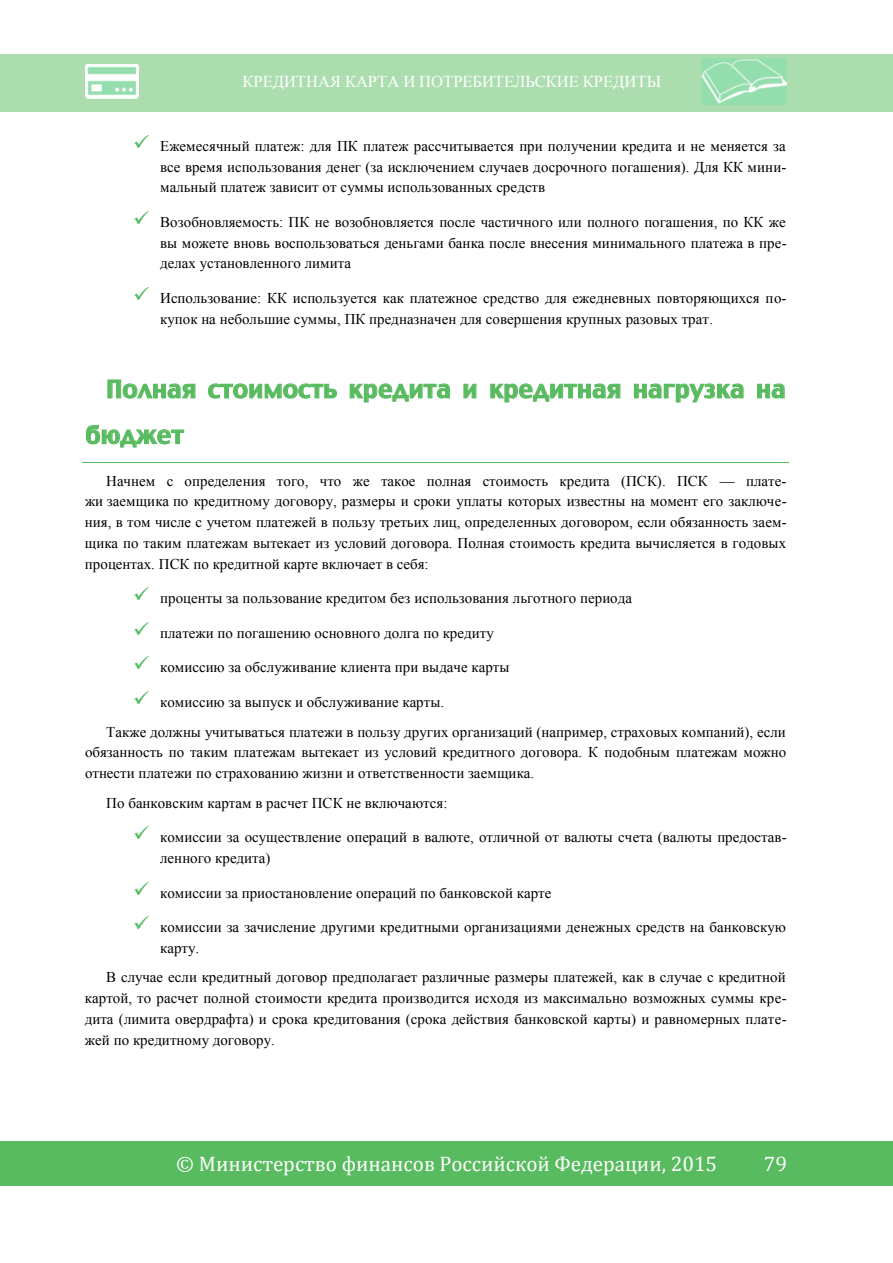
<style>
.page{position:relative;width:893px;height:1263px;background:#fff}
.page>*{position:absolute;margin:0;border:0;box-sizing:border-box;transform-origin:0 0}
.t1{font:24px/45.8px "Charcoal CY";color:#59bb5f}
.t2{font:21px "Cambria";color:#fff}
.t3{font:16.5px "Times New Roman";color:#fff}
.t4{font:15px/20.7px "Times New Roman";color:#000}
.s1{color:#55bb65}
.s2{font-style:inherit}
</style>
<div class="page">
<div style="left:0;top:54px;width:223px;height:58px;background:#acddae"></div>
<div style="left:223px;top:54px;width:458px;height:58px;background:#acddae"></div>
<div style="left:685px;top:58px;width:208px;height:49px;background:#acddae"></div>
<hr style="left:681px;top:54px;width:212px;height:4px;background:#acddae">
<div style="left:681px;top:107px;width:212px;height:5px;background:#acddae"></div>
<div style="left:0;top:1142px;width:893px;height:44px;background:#59bb5f"></div>
<img style="left:85px;top:64px;width:54px;height:34px">
<img style="left:702px;top:59px;width:84px;height:45px">
<svg style="left:107px;top:379px;width:89px;height:20px"></svg>
<svg style="left:208px;top:383px;width:129px;height:16px"></svg>
<svg style="left:350px;top:383px;width:100px;height:20px"></svg>
<svg style="left:463px;top:384px;width:14px;height:15px"></svg>
<svg style="left:490px;top:383px;width:131px;height:20px"></svg>
<svg style="left:634px;top:383px;width:110px;height:20px"></svg>
<svg style="left:757px;top:383px;width:28px;height:16px"></svg>
<svg style="left:86px;top:425px;width:98px;height:23px"></svg>
<hr style="left:83px;top:462px;width:706px;height:1px;background:#55bb65">
<p class="t3" style="left:242px;top:70px;width:420px">КРЕДИТНАЯ КАРТА И ПОТРЕБИТЕЛЬСКИЕ КРЕДИТЫ</p>
<p class="t4" style="left:160px;top:136px;width:628px;text-align:justify;text-indent:-27px"><span class="s1">✓</span> Ежемесячный платеж: для ПК платеж рассчитывается при получении кредита и не меняется за все время использования денег (за исключением случаев досрочного погашения). Для КК мини&shy;мальный платеж зависит от суммы использованных средств</p>
<p class="t4" style="left:160px;top:211px;width:628px;text-align:justify;text-indent:-27px"><span class="s1">✓</span> Возобновляемость: ПК не возобновляется после частичного или полного погашения, по КК же вы можете вновь воспользоваться деньгами банка после внесения минимального платежа в пре&shy;делах установленного лимита</p>
<p class="t4" style="left:160px;top:287px;width:628px;text-indent:-27px"><span class="s1">✓</span> Использование: КК используется как платежное средство для ежедневных повторяющихся по&shy;купок на небольшие суммы, ПК предназначен для совершения крупных разовых трат<span class="s2">.</span></p>
<h1 class="t1" style="left:85px;top:366px;width:702px;text-indent:21px">Полная стоимость кредита и кредитная нагрузка на бюджет</h1>
<p class="t4" style="left:85px;top:470px;width:703px;text-align:justify;text-indent:21px">Начнем с определения того, что же такое полная стоимость кредита (ПСК). ПСК — плате&shy;жи заемщика по кредитному договору, размеры и сроки уплаты которых известны на момент его заключе&shy;ния, в том числе с учетом платежей в пользу третьих лиц, определенных договором, если обязанность заем&shy;щика по таким платежам вытекает из условий договора. Полная стоимость кредита вычисляется в годовых процентах. ПСК по кредитной карте включает в себя:</p>
<p class="t4" style="left:133px;top:588px;width:500px"><span class="s1">✓</span> проценты за пользование кредитом без использования льготного периода</p>
<p class="t4" style="left:133px;top:622px;width:362px"><span class="s1">✓</span> платежи по погашению основного долга по кредиту</p>
<p class="t4" style="left:133px;top:657px;width:378px"><span class="s1">✓</span> комиссию за обслуживание клиента при выдаче карты</p>
<p class="t4" style="left:106px;top:687px;width:681px;line-height:29.5px;text-indent:27px"><span class="s1">✓</span> комиссию за выпуск и обслуживание карты.<br>Также должны учитываться платежи в пользу других организаций (например, страховых компаний), если</p>
<p class="t4" style="left:85px;top:742px;width:703px">обязанность по таким платежам вытекает из условий кредитного договора. К подобным платежам можно отнести платежи по страхованию жизни и ответственности заемщика.</p>
<p class="t4" style="left:106px;top:792px;width:343px">По банковским картам в расчет ПСК не включаются:</p>
<p class="t4" style="left:160px;top:827px;width:628px;text-indent:-27px"><span class="s1">✓</span> комиссии за осуществление операций в валюте, отличной от валюты счета (валюты предостав&shy;ленного кредита)</p>
<p class="t4" style="left:133px;top:882px;width:420px"><span class="s1">✓</span> комиссии за приостановление операций по банковской карте</p>
<p class="t4" style="left:160px;top:917px;width:627px;text-indent:-27px"><span class="s1">✓</span> комиссии за зачисление другими кредитными организациями денежных средств на банковскую карту.</p>
<p class="t4" style="left:85px;top:967px;width:703px;text-align:justify;text-indent:21px">В случае если кредитный договор предполагает различные размеры платежей, как в случае с кредитной картой, то расчет полной стоимости кредита производится исходя из максимально возможных суммы кре&shy;дита (лимита овердрафта) и срока кредитования (срока действия банковской карты) и равномерных плате&shy;жей по кредитному договору.</p>
<h2 class="t2" style="left:176px;top:1151px;width:542px">© Министерство финансов Российской Федерации, 2015</h2>
<h2 class="t2" style="left:764px;top:1151px;width:25px">79</h2>
</div>
